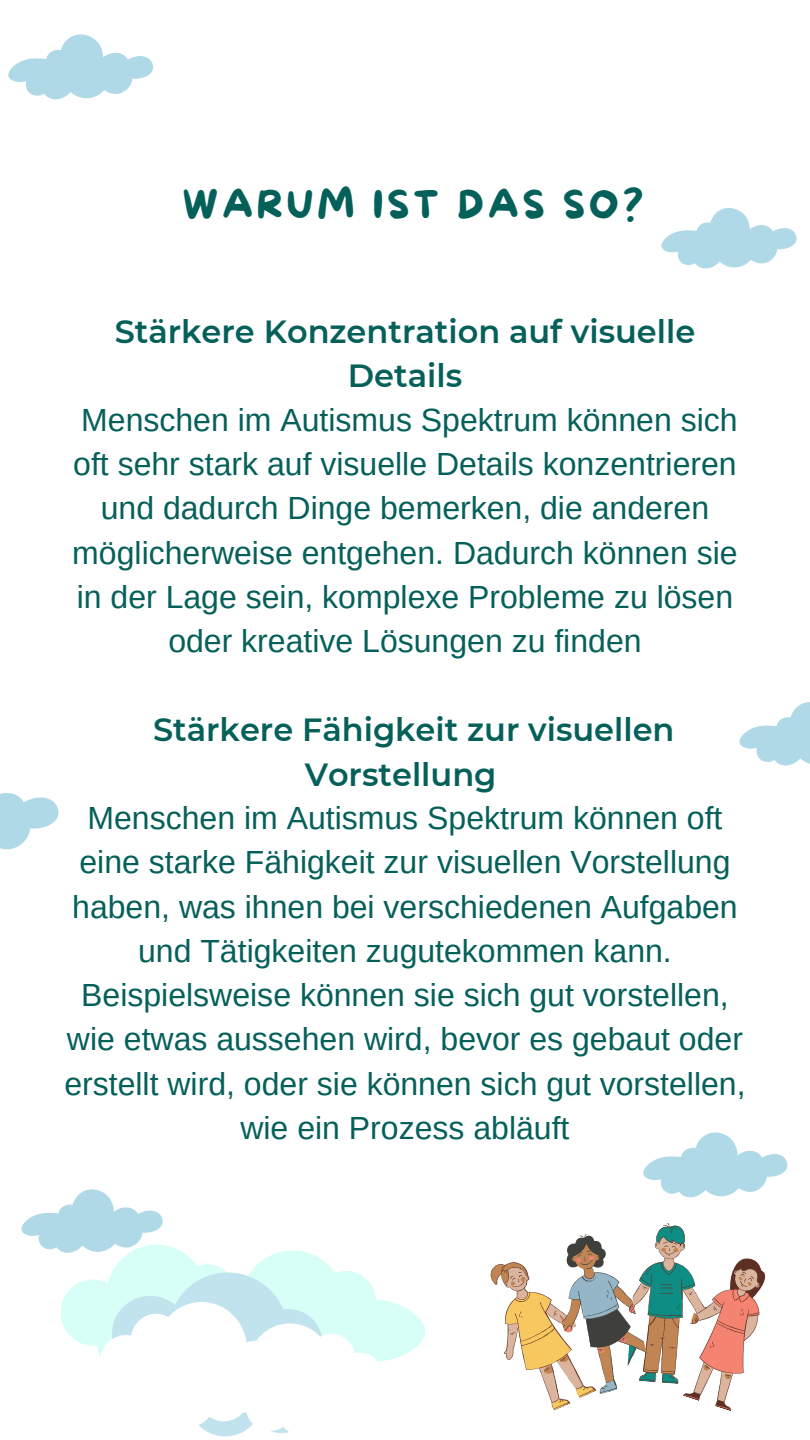
<style>
.page{position:relative;width:810px;height:1440px;background:#fff}
.page>*{position:absolute;margin:0;border:0;box-sizing:border-box;transform-origin:0 0}
.t1{font:38.8px "More Sugar";letter-spacing:.09em;color:#06605a}
.t2{font:32px/44.2px "Arimo";color:#06605a;text-align:center}
.t3{font:600 32px/44.2px "Montserrat";color:#06605a;text-align:center}
</style>
<div class="page">
<svg style="left:490px;top:1223px;width:276px;height:188px"></svg>
<svg style="left:21px;top:1189px;width:404px;height:248px"></svg>
<svg style="left:8px;top:34px;width:145px;height:66px"></svg>
<svg style="left:643px;top:1132px;width:145px;height:66px"></svg>
<svg style="left:661px;top:208px;width:136px;height:61px"></svg>
<svg style="left:739px;top:702px;width:71px;height:64px"></svg>
<svg style="left:0;top:793px;width:59px;height:57px"></svg>
<p class="t1" style="left:183px;top:183px;width:462px">WARUM IST DAS SO?</p>
<p class="t3" style="left:115px;top:309px;width:582px">Stärkere Konzentration auf visuelle<br>Details</p>
<p class="t2" style="left:72px;top:398px;width:667px">Menschen im Autismus Spektrum können sich oft sehr stark auf visuelle Details konzentrieren und dadurch Dinge bemerken, die anderen möglicherweise entgehen. Dadurch können sie in der Lage sein, komplexe Probleme zu lösen oder kreative Lösungen zu finden</p>
<p class="t3" style="left:305px;top:708px;width:371px;text-align:left;text-indent:-152px">Stärkere Fähigkeit zur visuellen<br>Vorstellung</p>
<p class="t2" style="left:64px;top:796px;width:683px">Menschen im Autismus Spektrum können oft eine starke Fähigkeit zur visuellen Vorstellung haben, was ihnen bei verschiedenen Aufgaben und Tätigkeiten zugutekommen kann.<br>Beispielsweise können sie sich gut vorstellen, wie etwas aussehen wird, bevor es gebaut oder erstellt wird, oder sie können sich gut vorstellen, wie ein Prozess abläuft</p>
</div>
